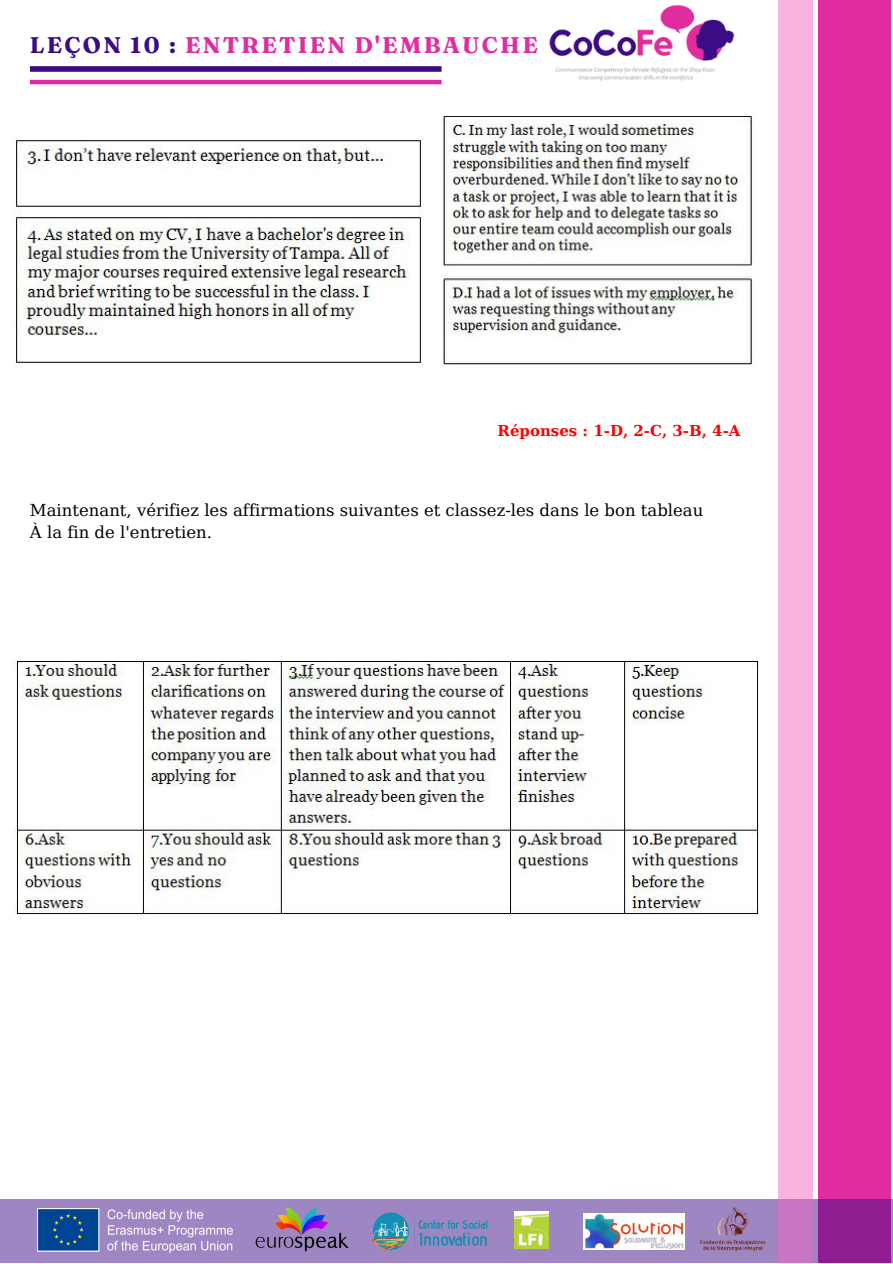
<style>
.page{position:relative;width:893px;height:1264px;background:#fff}
.page>*{position:absolute;margin:0;border:0;box-sizing:border-box;transform-origin:0 0}
.t1{font:700 22.65px "Fraunces 9 pt";letter-spacing:.1em;color:#e12c9f}
.t2{font:16.5px/22.5px "DejaVu Serif";color:#000}
.t3{font:700 15px "DejaVu Serif";color:#f00}
.s1{color:#3c0c84}
</style>
<div class="page">
<div style="left:818px;top:0;width:72px;height:1262px;background:#e12c9f"></div>
<svg style="left:0;top:1198px;width:892px;height:63px;background:#9f78bb"></svg>
<div style="left:777px;top:0;width:35px;height:1262px;background:#f9b3df"></div>
<img style="left:38px;top:1208px;width:194px;height:44px">
<img style="left:697px;top:1205px;width:71px;height:47px">
<img style="left:360px;top:1208px;width:138px;height:44px">
<img style="left:254px;top:1205px;width:94px;height:47px">
<img style="left:514px;top:1211px;width:34px;height:37px">
<img style="left:583px;top:1213px;width:101px;height:36px">
<img style="left:549px;top:4px;width:186px;height:77px">
<div style="left:30px;top:66px;width:411px;height:6px;background:#3c0c84"></div>
<hr style="left:30px;top:80px;width:411px;height:4px;background:#e12c9f">
<img style="left:13px;top:660px;width:746px;height:255px">
<img style="left:13px;top:137px;width:410px;height:229px">
<img style="left:441px;top:116px;width:311px;height:250px">
<h1 class="t1" style="left:30px;top:30px;width:509px"><span class="s1">LEÇON 10 :</span> ENTRETIEN D'EMBAUCHE</h1>
<p class="t3" style="left:497px;top:422px;width:244px">Réponses : 1-D, 2-C, 3-B, 4-A</p>
<p class="t2" style="left:30px;top:499px;width:675px">Maintenant, vérifiez les affirmations suivantes et classez-les dans le bon tableau<br>À la fin de l'entretien.</p>
</div>
